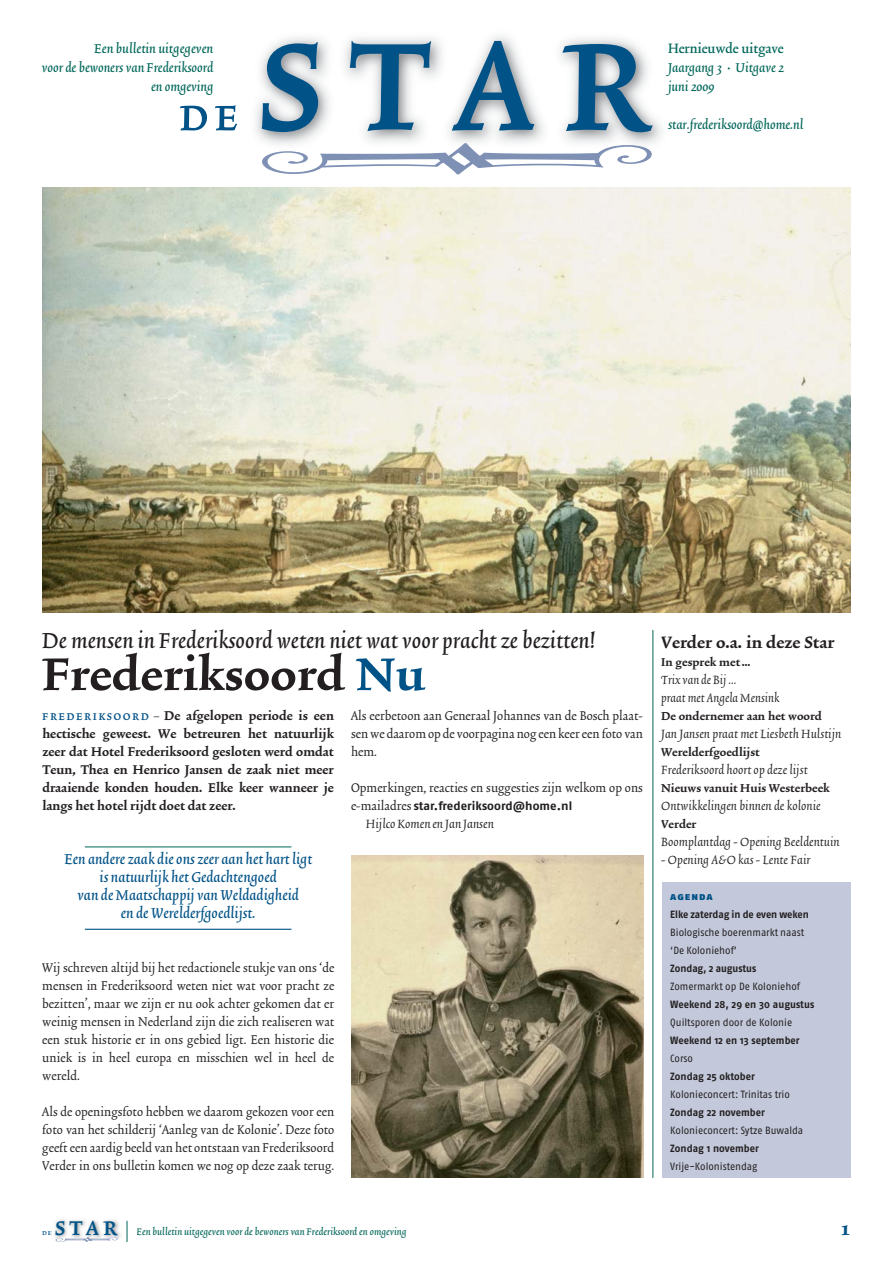
<style>
.page{position:relative;width:893px;height:1263px;background:#fff}
.page>*{position:absolute;margin:0;border:0;box-sizing:border-box;transform-origin:0 0}
.t1{font:190.95px "Trinite No 2 Med Con Exp";color:#005287}
.t2{font:54.3px "Trinite No 2 Med Con Exp";color:#005287}
.t3{font:700 54px "Trinite No 2";letter-spacing:.005em;color:#231f20}
.t4{font:30.45px "Trinite No 2 Med Con Exp";color:#005287}
.t5{font:27px "Trinite No 2 Med Ita";letter-spacing:.005em;color:#231f20}
.t6{font:700 24px "Trinite No 2";color:#005287}
.t7{font:700 19.5px "Trinite No 2";letter-spacing:.005em;color:#231f20}
.t8{font:18px/18px "Trinite No 2 Med Ita";letter-spacing:.005em;color:#005287;text-align:center}
.t9{font:16.05px/19px "Trinite No 2 Med Ita";color:#006659;text-align:right}
.t10{font:16.05px "Trinite No 2 Med Con";letter-spacing:.005em;color:#006659}
.t11{font:15px/18px "Trinite No 2 Rom Con";letter-spacing:.005em;color:#231f20;text-align:justify}
.t12{font:700 15px/18px "Trinite No 2";letter-spacing:.005em;color:#231f20;text-align:justify}
.t13{font:italic 15px "Trinite No 2";letter-spacing:.005em;color:#231f20}
.t14{font:italic 15px/18px "Trinite No 2";letter-spacing:.005em;color:#231f20;scale:.96 1}
.t15{font:700 13.5px "Trinite No 2";letter-spacing:.005em;color:#231f20}
.t16{font:12px "Trinite No 2 Med Ita";letter-spacing:.005em;color:#006659}
.t17{font:700 12px "Fago No";letter-spacing:.005em;color:#231f20}
.t18{font:10.5px/18px "Fago No";color:#231f20;scale:.94 1}
.t19{font:700 10.5px "Fago No";color:#231f20;scale:.95 1}
.t20{font:700 10.5px "Fago No";color:#231f20;scale:.94 1}
.t21{font:10.5px "Fago No Black Caps";letter-spacing:.09em;color:#005287;scale:.96 1}
.t22{font:8.7px "Trinite No 2 Med Con Exp";color:#005287}
.s1{color:#005287}
.s2{font-family:"Trinite No 2 Med Con Exp";font-weight:400;color:#005287}
.s3{font-family:"Trinite No 2 Rom Con";font-weight:400}
.s4{font-family:"Trinite No 2 Rom Con";font-weight:400;font-size:15px}
</style>
<div class="page">
<img style="left:242px;top:36px;width:432px;height:152px">
<svg style="left:262px;top:143px;width:390px;height:31px"></svg>
<hr style="left:85px;top:847px;width:206px;height:1px;background:#006659">
<hr style="left:85px;top:929px;width:206px;height:1px;background:#005287">
<img style="left:55px;top:1219px;width:66px;height:19px">
<svg style="left:50px;top:1231px;width:68px;height:11px"></svg>
<svg style="left:127px;top:1221px;width:1px;height:21px"></svg>
<img style="left:42px;top:188px;width:808px;height:424px">
<img style="left:351px;top:856px;width:292px;height:322px">
<div style="left:662px;top:882px;width:188px;height:296px;background:#c3c9db"></div>
<hr style="left:653px;top:630px;width:1px;height:548px;background:#006659">
<p class="t9" style="left:42px;top:40px;width:173px">Een bulletin uitgegeven<br>voor de bewoners van Frederiksoord en omgeving</p>
<h1 class="t1" style="left:257px;top:-48px;width:395px">star</h1>
<p class="t10" style="left:668px;top:42px;width:117px">Hernieuwde uitgave</p>
<p class="t9" style="left:668px;top:59px;width:118px;text-align:left">Jaargang 3 • Uitgave 2 juni 2009</p>
<p class="t9" style="left:668px;top:116px;width:137px">star.frederiksoord@home.nl</p>
<h2 class="t2" style="left:179px;top:80px;width:61px">de</h2>
<h3 class="t5" style="left:42px;top:629px;width:555px">De mensen in Frederiksoord weten niet wat voor pracht ze bezitten!</h3>
<h3 class="t3" style="left:42px;top:653px;width:384px">Frederiksoord <span class="s1">Nu</span></h3>
<p class="t12" style="left:42px;top:708px;width:293px"><span class="s2">frederiksoord</span> <span class="s3">—</span> De afgelopen periode is een hectische geweest. We betreuren het natuurlijk zeer dat Hotel Frederiksoord gesloten werd omdat Teun, Thea en Henrico Jansen de zaak niet meer draaiende konden houden. Elke keer wanneer je langs het hotel rijdt doet dat zeer.</p>
<p class="t8" style="left:64px;top:851px;width:249px">Een andere zaak die ons zeer aan het hart ligt is natuurlijk het Gedachtengoed<br>van de Maatschappij van Weldadigheid<br>en de Werelderfgoedlijst.</p>
<p class="t11" style="left:42px;top:960px;width:293px">Wij schreven altijd bij het redactionele stukje van ons ‘de mensen in Frederiksoord weten niet wat voor pracht ze bezitten’, maar we zijn er nu ook achter gekomen dat er weinig mensen in Nederland zijn die zich realiseren wat een stuk historie er in ons gebied ligt. Een historie die uniek is in heel europa en misschien wel in heel de wereld.</p>
<p class="t11" style="left:42px;top:1104px;width:293px">Als de openingsfoto hebben we daarom gekozen voor een foto van het schilderij ‘Aanleg van de Kolonie’. Deze foto geeft een aardig beeld van het ontstaan van Frederiksoord Verder in ons bulletin komen we nog op deze zaak terug.</p>
<p class="t11" style="left:351px;top:708px;width:293px">Als eerbetoon aan Generaal Johannes van de Bosch plaat&shy;sen we daarom op de voorpagina nog een keer een foto van hem.</p>
<p class="t11" style="left:351px;top:780px;width:293px">Opmerkingen, reacties en suggesties zijn welkom op ons</p>
<p class="t17" style="left:351px;top:801px;width:223px"><span class="s4">e-mailadres</span> star.frederiksoord@home.nl</p>
<p class="t13" style="left:366px;top:818px;width:130px">Hijlco Komen en Jan Jansen</p>
<h3 class="t7" style="left:661px;top:635px;width:175px">Verder o.a. in deze Star</h3>
<p class="t15" style="left:661px;top:657px;width:91px">In gesprek met …</p>
<p class="t14" style="left:661px;top:672px;width:125px">Trix van de Bij …<br>praat met Angela Mensink</p>
<p class="t15" style="left:661px;top:711px;width:162px">De ondernemer aan het woord</p>
<p class="t13" style="left:661px;top:728px;width:182px">Jan Jansen praat met Liesbeth Hulstijn</p>
<p class="t15" style="left:661px;top:747px;width:100px">Werelderfgoedlijst</p>
<p class="t13" style="left:661px;top:764px;width:148px">Frederiksoord hoort op deze lijst</p>
<p class="t15" style="left:661px;top:783px;width:170px">Nieuws vanuit Huis Westerbeek</p>
<p class="t13" style="left:661px;top:800px;width:161px">Ontwikkelingen binnen de kolonie</p>
<p class="t15" style="left:661px;top:819px;width:37px">Verder</p>
<p class="t13" style="left:661px;top:836px;width:180px">Boomplantdag - Opening Beeldentuin</p>
<p class="t13" style="left:661px;top:854px;width:151px">- Opening A&amp;O kas - Lente Fair</p>
<p class="t21" style="left:670px;top:890px;width:46px">agenda</p>
<p class="t20" style="left:670px;top:911px;width:149px">Elke zaterdag in de even weken</p>
<p class="t18" style="left:670px;top:924px;width:144px">Biologische boerenmarkt naast ‘De Koloniehof’</p>
<p class="t20" style="left:670px;top:965px;width:93px">Zondag, 2 augustus</p>
<p class="t18" style="left:670px;top:978px;width:140px">Zomermarkt op De Koloniehof</p>
<p class="t19" style="left:670px;top:1001px;width:153px">Weekend 28, 29 en 30 augustus</p>
<p class="t18" style="left:670px;top:1014px;width:131px">Quiltsporen door de Kolonie</p>
<p class="t19" style="left:670px;top:1037px;width:138px">Weekend 12 en 13 september</p>
<p class="t18" style="left:670px;top:1050px;width:26px">Corso</p>
<p class="t19" style="left:670px;top:1073px;width:90px">Zondag 25 oktober</p>
<p class="t18" style="left:670px;top:1086px;width:129px">Kolonieconcert: Trinitas trio</p>
<p class="t19" style="left:670px;top:1109px;width:101px">Zondag 22 november</p>
<p class="t18" style="left:670px;top:1122px;width:143px">Kolonieconcert: Sytze Buwalda</p>
<p class="t19" style="left:670px;top:1145px;width:95px">Zondag 1 november</p>
<p class="t18" style="left:670px;top:1158px;width:94px">Vrije-Kolonistendag</p>
<p class="t22" style="left:42px;top:1227px;width:11px">de</p>
<h3 class="t4" style="left:55px;top:1207px;width:64px">star</h3>
<p class="t16" style="left:136px;top:1226px;width:272px">Een bulletin uitgegeven voor de bewoners van Frederiksoord en omgeving</p>
<h3 class="t6" style="left:840px;top:1218px;width:12px">1</h3>
</div>
